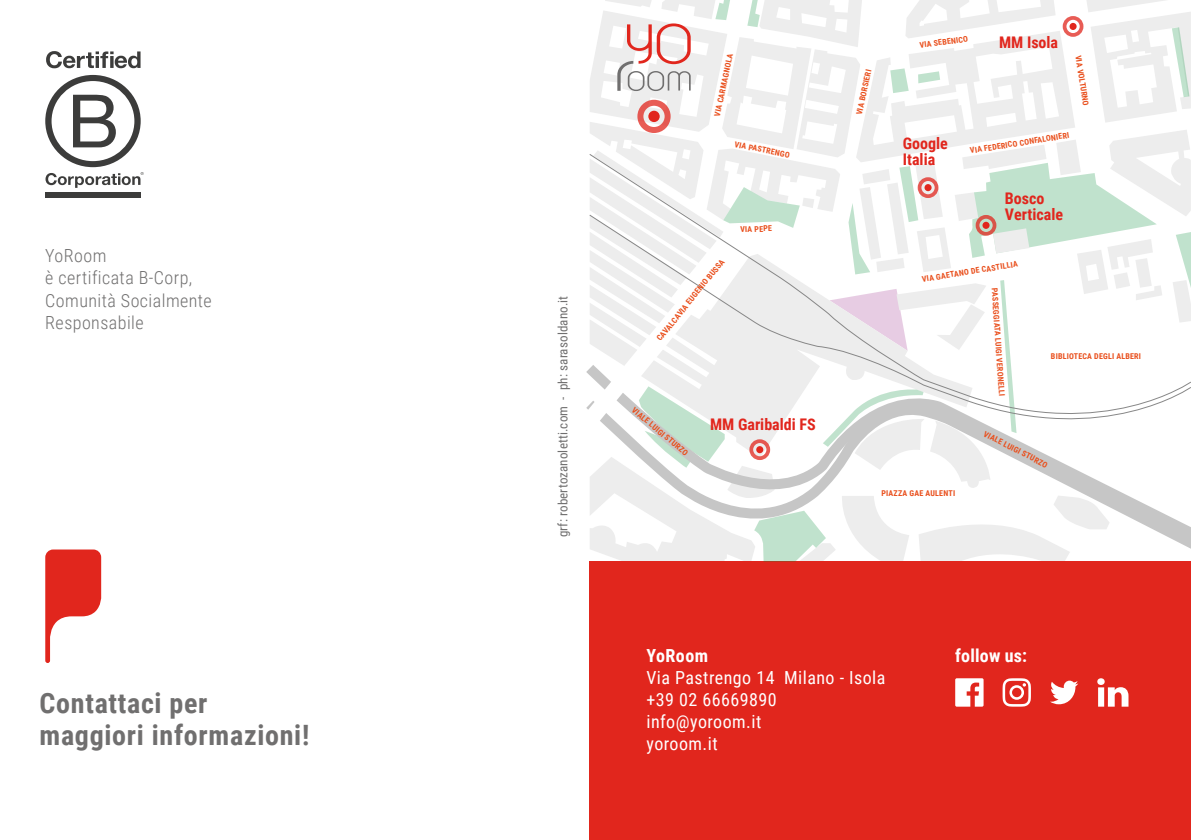
<style>
.page{position:relative;width:1191px;height:840px;background:#fff}
.page>*{position:absolute;margin:0;border:0;box-sizing:border-box;transform-origin:0 0}
.t1{font:700 28px/32px "Roboto Condensed";letter-spacing:.025em;color:#706f6f}
.t2{font:18px/22px "Roboto Condensed";letter-spacing:.025em;color:#fff}
.t3{font:300 18px/22px "Roboto Condensed";letter-spacing:.025em;color:#706f6f}
.t4{font:700 18px "Roboto Condensed";letter-spacing:.01em;color:#fff}
.t5{font:700 16px/16px "Roboto Condensed";color:#e1261d}
.t6{font:13px "Roboto Condensed";letter-spacing:.01em;color:#706f6f}
.t7{font:700 8px "Roboto Condensed";letter-spacing:.025em;color:#e94e1b}
</style>
<div class="page">
<svg style="left:45px;top:549px;width:56px;height:113px"></svg>
<div style="left:590px;top:561px;width:600px;height:278px;background:#e1261d"></div>
<svg style="left:955px;top:678px;width:28px;height:28px"></svg>
<svg style="left:1002px;top:678px;width:29px;height:28px"></svg>
<svg style="left:1050px;top:680px;width:28px;height:24px"></svg>
<svg style="left:46px;top:51px;width:95px;height:17px"></svg>
<div style="left:45px;top:192px;width:96px;height:6px;background:#3c3c3b"></div>
<svg style="left:45px;top:75px;width:99px;height:113px"></svg>
<svg style="left:1097px;top:678px;width:31px;height:28px"></svg>
<svg style="left:590px;top:0;width:601px;height:561px"></svg>
<div style="left:637px;top:100px;width:33px;height:33px;border:6px solid #e1261d;border-radius:50%"></div>
<h2 class="t3" style="left:45px;top:244px;width:168px">YoRoom<br>è certificata B-Corp,<br>Comunità Socialmente<br>Responsabile</h2>
<h1 class="t1" style="left:40px;top:685px;width:271px">Contattaci per maggiori informazioni!</h1>
<h3 class="t6" style="left:553px;top:537px;width:243px;rotate:-90deg">grf: robertozanoletti.com - ph: sarasoldano.it</h3>
<p class="t7" style="left:711px;top:115px;width:65px;rotate:-78deg">VIA CARMAGNOLA</p>
<p class="t7" style="left:736px;top:138px;width:57px;rotate:11deg">VIA PASTRENGO</p>
<p class="t7" style="left:654px;top:336px;width:104px;rotate:-51deg">CAVALCAVIA EUGENIO BUSSA</p>
<p class="t7" style="left:740px;top:224px;width:33px;rotate:-2deg">VIA PEPE</p>
<p class="t7" style="left:636px;top:404px;width:72px;rotate:40deg">VIALE LUIGI STURZO</p>
<h3 class="t5" style="left:710px;top:415px;width:107px">MM Garibaldi FS</h3>
<p class="t7" style="left:853px;top:113px;width:48px;rotate:-78deg">VIA BORSIERI</p>
<p class="t7" style="left:919px;top:40px;width:50px;rotate:-8deg">VIA SEBENICO</p>
<h3 class="t5" style="left:999px;top:34px;width:61px">MM Isola</h3>
<p class="t7" style="left:1083px;top:54px;width:53px;rotate:81deg">VIA VOLTURNO</p>
<h3 class="t5" style="left:903px;top:135px;width:47px">Google<br>Italia</h3>
<p class="t7" style="left:969px;top:145px;width:102px;rotate:-9deg">VIA FEDERICO CONFALONIERI</p>
<h3 class="t5" style="left:1005px;top:189px;width:60px">Bosco<br>Verticale</h3>
<p class="t7" style="left:921px;top:273px;width:98px;rotate:-9deg">VIA GAETANO DE CASTILLIA</p>
<p class="t7" style="left:881px;top:487px;width:75px">PIAZZA GAE AULENTI</p>
<p class="t7" style="left:1000px;top:287px;width:110px;rotate:86deg">PASSEGGIATA LUIGI VERONELLI</p>
<p class="t7" style="left:986px;top:428px;width:72px;rotate:27deg">VIALE LUIGI STURZO</p>
<p class="t7" style="left:1051px;top:350px;width:92px">BIBLIOTECA DEGLI ALBERI</p>
<h2 class="t4" style="left:646px;top:642px;width:63px">YoRoom</h2>
<h2 class="t2" style="left:646px;top:665px;width:240px">Via Pastrengo 14 Milano - Isola +39 02 66669890 info@yoroom.it<br>yoroom.it</h2>
<h2 class="t4" style="left:955px;top:642px;width:74px">follow us:</h2>
</div>
